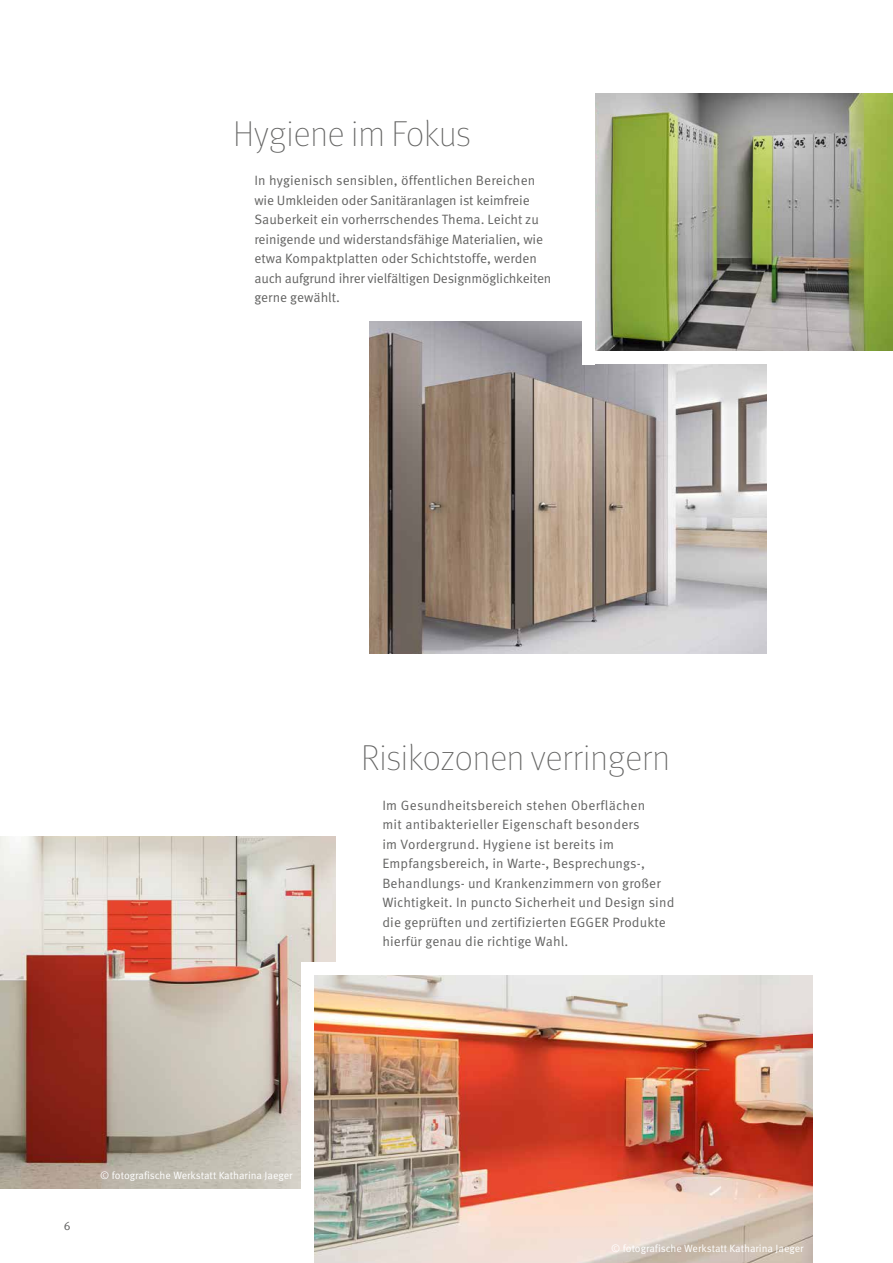
<style>
.page{position:relative;width:893px;height:1263px;background:#fff}
.page>*{position:absolute;margin:0;border:0;box-sizing:border-box;transform-origin:0 0}
.t1{font:100 36px "Meta Pro";color:#636362}
.t2{font:13.5px/19.5px "Meta Pro";color:#636362}
.t3{font:12px "Meta Pro";color:#636362}
.t4{font:10.5px "Meta Pro";color:#fff}
</style>
<div class="page">
<img style="left:0;top:837px;width:336px;height:351px">
<img style="left:314px;top:975px;width:498px;height:288px">
<img style="left:369px;top:322px;width:398px;height:331px">
<img style="left:595px;top:93px;width:298px;height:258px">
<div style="left:583px;top:0;width:12px;height:364px;background:#fff"></div>
<div style="left:583px;top:351px;width:310px;height:13px;background:#fff"></div>
<div style="left:308px;top:962px;width:507px;height:13px;background:#fff"></div>
<div style="left:301px;top:962px;width:13px;height:301px;background:#fff"></div>
<h1 class="t1" style="left:233px;top:109px;width:239px">Hygiene im Fokus</h1>
<p class="t2" style="left:254px;top:171px;width:298px">In hygienisch sensiblen, öffentlichen Bereichen wie Umkleiden oder Sanitäranlagen ist keimfreie Sauberkeit ein vorherrschendes Thema. Leicht zu reinigende und widerstandsfähige Materialien, wie etwa Kompaktplatten oder Schichtstoffe, werden auch aufgrund ihrer vielfältigen Designmöglichkeiten gerne gewählt.</p>
<h1 class="t1" style="left:361px;top:733px;width:310px">Risikozonen verringern</h1>
<p class="t2" style="left:382px;top:795px;width:294px">Im Gesundheitsbereich stehen Oberflächen<br>mit antibakterieller Eigenschaft besonders<br>im Vordergrund. Hygiene ist bereits im Empfangsbereich, in Warte-, Besprechungs-, Behandlungs- und Krankenzimmern von großer Wichtigkeit. In puncto Sicherheit und Design sind die geprüften und zertifizierten EGGER Produkte hierfür genau die richtige Wahl.</p>
<p class="t3" style="left:64px;top:1218px;width:8px">6</p>
<p class="t4" style="left:100px;top:1169px;width:194px">© fotografische Werkstatt Katharina Jaeger</p>
<p class="t4" style="left:611px;top:1242px;width:194px">© fotografische Werkstatt Katharina Jaeger</p>
</div>
